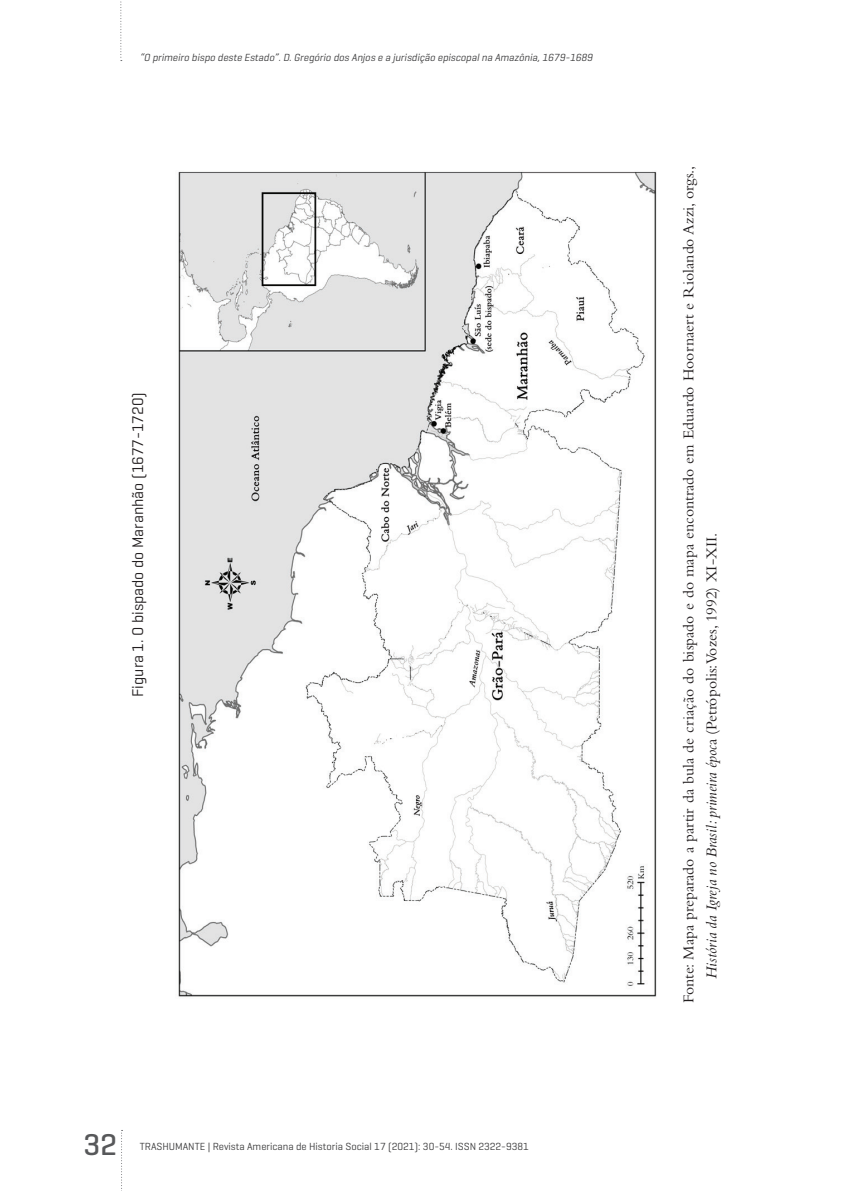
<style>
.page{position:relative;width:844px;height:1191px;background:#fff}
.page>*{position:absolute;margin:0;border:0;box-sizing:border-box;transform-origin:0 0}
.t1{font:500 30.62px "Geogrotesque";color:#57585a}
.t2{font:15.75px/22.8px "Bembo Std";color:#231f20}
.t3{font:15.75px "Geogrotesque";color:#231f20}
.t4{font:italic 10.5px "Geogrotesque";color:#3e3e3f}
.t5{font:10.5px "Geogrotesque";color:#3e3e3f}
.s1{font-style:italic}
</style>
<div class="page">
<svg style="left:121px;top:1130px;width:1px;height:61px"></svg>
<svg style="left:120px;top:1px;width:2px;height:60px"></svg>
<img style="left:178px;top:171px;width:479px;height:826px">
<p class="t4" style="left:140px;top:51px;width:456px">“O primeiro bispo deste Estado”.D.Gregório dos Anjos e a jurisdição episcopalna Amazônia,1679-1689</p>
<p class="t3" style="left:128px;top:697px;width:306px;rotate:-90deg">Figura 1. O bispado do Maranhão (1677-1720)</p>
<h1 class="t1" style="left:83px;top:1125px;width:35px">32</h1>
<p class="t5" style="left:140px;top:1139px;width:390px">TRASHUMANTE | Revista Americana de Historia Social 17 (2021): 30-54. ISSN 2322-9381</p>
<p class="t2" style="left:676px;top:978px;width:814px;text-indent:-25px;rotate:-90deg">Fonte: Mapa preparado a partir da bula de criação do bispado e do mapa encontrado em Eduardo Hoornaert e Riolando Azzi, orgs.,<br><span class="s1">História da Igreja no Brasil: primeira époc</span>a (Petrópolis:Vozes, 1992) XI-XII.</p>
</div>
